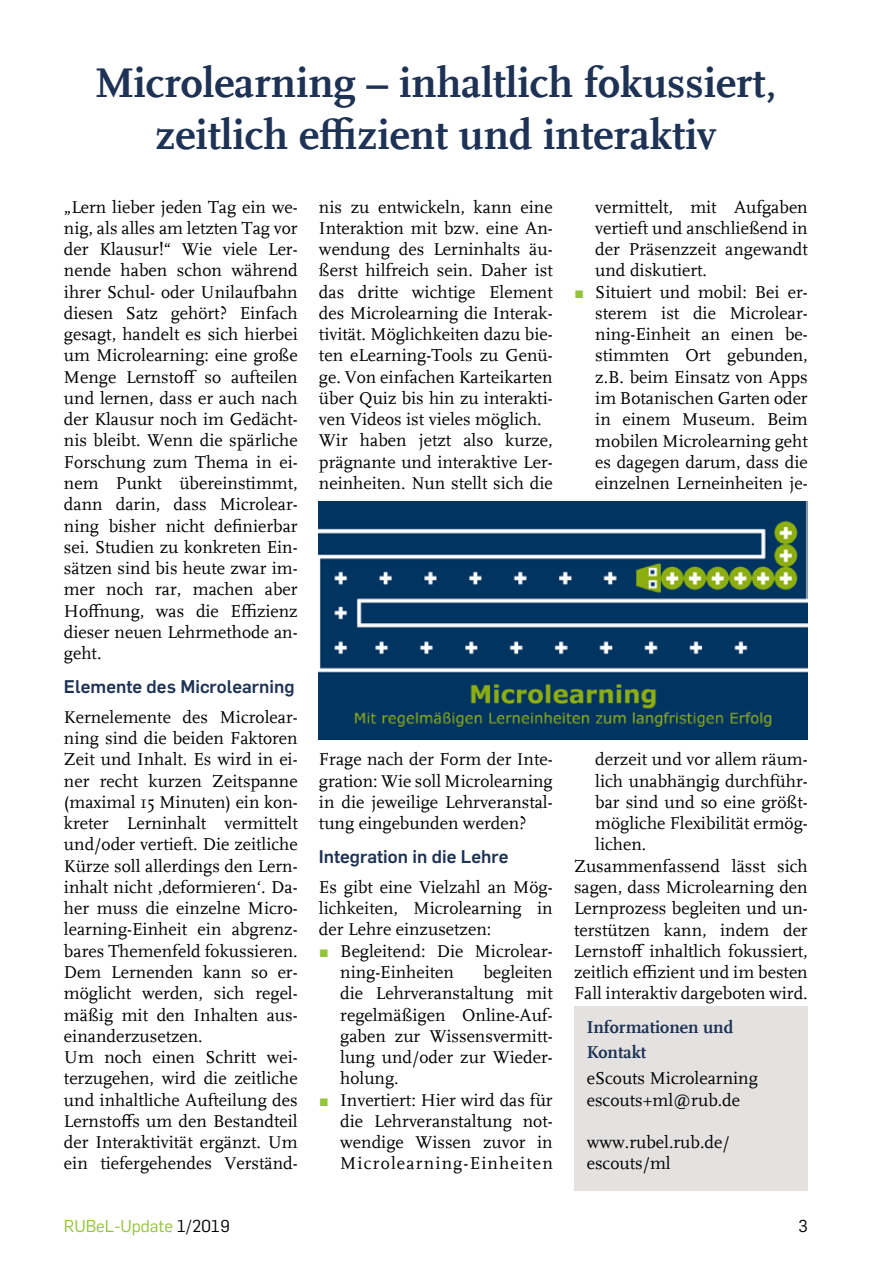
<style>
.page{position:relative;width:893px;height:1263px;background:#fff}
.page>*{position:absolute;margin:0;border:0;box-sizing:border-box;transform-origin:0 0}
.t1{font:700 43.5px/52.2px "RUB Scala MZ";color:#1d3254;text-align:center}
.t2{font:18px/21.3px "RUB Scala MZ";color:#000;text-align:justify}
.t3{font:700 18px "Rub Flama";color:#1d3254}
.t4{font:700 18px/25.2px "RUB Scala TZ";color:#1d3254}
.t5{font:16.8px "Rub Flama";color:#94c43a}
.t6{font:16.8px "Rub Flama";color:#000}
.s1{font-size:16.5px;color:#94c43a}
.s2{color:#000}
</style>
<div class="page">
<img style="left:319px;top:502px;width:489px;height:238px">
<div style="left:574px;top:1006px;width:234px;height:185px;background:#e4e2e1"></div>
<h1 class="t1" style="left:95px;top:53px;width:683px">Microlearning – inhaltlich fokussiert, zeitlich effizient und interaktiv</h1>
<p class="t2" style="left:64px;top:195px;width:235px">„Lern lieber jeden Tag ein we&shy;nig, als alles am letzten Tag vor der Klausur!“ Wie viele Ler&shy;nende haben schon während ihrer Schul- oder Unilaufbahn diesen Satz gehört? Einfach gesagt, handelt es sich hierbei um Microlearning: eine große Menge Lernstoff so aufteilen und lernen, dass er auch nach der Klausur noch im Gedächt&shy;nis bleibt. Wenn die spärliche Forschung zum Thema in ei&shy;nem Punkt übereinstimmt, dann darin, dass Microlear&shy;ning bisher nicht definierbar sei. Studien zu konkreten Ein&shy;sätzen sind bis heute zwar im&shy;mer noch rar, machen aber Hoffnung, was die Effizienz dieser neuen Lehrmethode an&shy;geht.</p>
<p class="t3" style="left:64px;top:673px;width:232px">Elemente des Microlearning</p>
<p class="t2" style="left:64px;top:706px;width:235px;text-align:left">Kernelemente des Microlear&shy;ning sind die beiden Faktoren<br>Zeit und Inhalt. Es wird in ei&shy;ner recht kurzen Zeitspanne (maximal 15 Minuten) ein kon&shy;kreter Lerninhalt vermittelt und/oder vertieft. Die zeitliche<br>Kürze soll allerdings den Lern&shy;inhalt nicht ‚deformieren‘. Da&shy;her muss die einzelne Micro&shy;learning-Einheit ein abgrenz&shy;bares Themenfeld fokussieren.<br>Dem Lernenden kann so er&shy;möglicht werden, sich regel&shy;mäßig mit den Inhalten aus&shy;einanderzusetzen.<br>Um noch einen Schritt wei&shy;terzugehen, wird die zeitliche und inhaltliche Aufteilung des<br>Lernstoffs um den Bestandteil der Interaktivität ergänzt. Um ein tiefergehendes Verständ-</p>
<p class="t2" style="left:319px;top:195px;width:235px;text-align:left">nis zu entwickeln, kann eine<br>Interaktion mit bzw. eine An&shy;wendung des Lerninhalts äu&shy;ßerst hilfreich sein. Daher ist das dritte wichtige Element des Microlearning die Interak&shy;tivität. Möglichkeiten dazu bie&shy;ten eLearning-Tools zu Genü&shy;ge. Von einfachen Karteikarten über Quiz bis hin zu interakti&shy;ven Videos ist vieles möglich.<br>Wir haben jetzt also kurze, prägnante und interaktive Ler&shy;neinheiten. Nun stellt sich die</p>
<p class="t2" style="left:319px;top:748px;width:235px">Frage nach der Form der Inte&shy;gration: Wie soll Microlearning in die jeweilige Lehrveranstal&shy;tung eingebunden werden?</p>
<p class="t3" style="left:319px;top:843px;width:191px">Integration in die Lehre</p>
<p class="t2" style="left:319px;top:876px;width:235px">Es gibt eine Vielzahl an Mög&shy;lichkeiten, Microlearning in der Lehre einzusetzen:</p>
<p class="t2" style="left:340px;top:940px;width:214px;text-indent:-21px"><span class="s1">▪</span> Begleitend: Die Microlear&shy;ning-Einheiten</p>
<p class="t2" style="left:340px;top:961px;width:214px;text-indent:143px">begleiten die Lehrveranstaltung mit regelmäßigen Online-Auf&shy;gaben zur Wissensvermitt&shy;lung und/oder zur Wieder&shy;holung.</p>
<p class="t2" style="left:340px;top:1088px;width:214px;text-indent:-21px"><span class="s1">▪</span> Invertiert: Hier wird das für die Lehrveranstaltung not&shy;wendige Wissen zuvor in Microlearning-Einheiten</p>
<p class="t2" style="left:595px;top:195px;width:214px">vermittelt, mit Aufgaben vertieft und anschließend in der Präsenzzeit angewandt und diskutiert.</p>
<p class="t2" style="left:595px;top:280px;width:214px;text-indent:-21px"><span class="s1">▪</span> Situiert und mobil: Bei er&shy;sterem ist die Microlear&shy;ning-Einheit an einen be&shy;stimmten Ort gebunden, z.B. beim Einsatz von Apps im Botanischen Garten oder in einem Museum. Beim mobilen Microlearning geht es dagegen darum, dass die einzelnen Lerneinheiten je-</p>
<p class="t2" style="left:595px;top:748px;width:214px">derzeit und vor allem räum-</p>
<p class="t2" style="left:595px;top:769px;width:214px">lich unabhängig durchführ-</p>
<p class="t2" style="left:595px;top:791px;width:214px">bar sind und so eine größt-</p>
<p class="t2" style="left:595px;top:812px;width:214px">mögliche Flexibilität ermög-</p>
<p class="t2" style="left:595px;top:833px;width:53px">lichen.</p>
<p class="t2" style="left:574px;top:854px;width:235px">Zusammenfassend lässt sich</p>
<p class="t2" style="left:574px;top:876px;width:235px">sagen, dass Microlearning den</p>
<p class="t2" style="left:574px;top:897px;width:235px">Lernprozess begleiten und un-</p>
<p class="t2" style="left:574px;top:918px;width:235px">terstützen kann, indem der</p>
<p class="t2" style="left:574px;top:939px;width:235px">Lernstoff inhaltlich fokussiert,</p>
<p class="t2" style="left:574px;top:961px;width:235px">zeitlich effizient und im besten</p>
<p class="t2" style="left:574px;top:982px;width:235px">Fall interaktiv dargeboten wird.</p>
<p class="t4" style="left:587px;top:1013px;width:148px">Informationen und<br>Kontakt</p>
<p class="t2" style="left:587px;top:1067px;width:173px">eScouts Microlearning escouts+ml@rub.de</p>
<p class="t2" style="left:587px;top:1131px;width:144px">www.rubel.rub.de/ escouts/ml</p>
<p class="t5" style="left:64px;top:1215px;width:168px">RUBeL-Update <span class="s2">1/2019</span></p>
<p class="t6" style="left:798px;top:1215px;width:11px">3</p>
</div>
